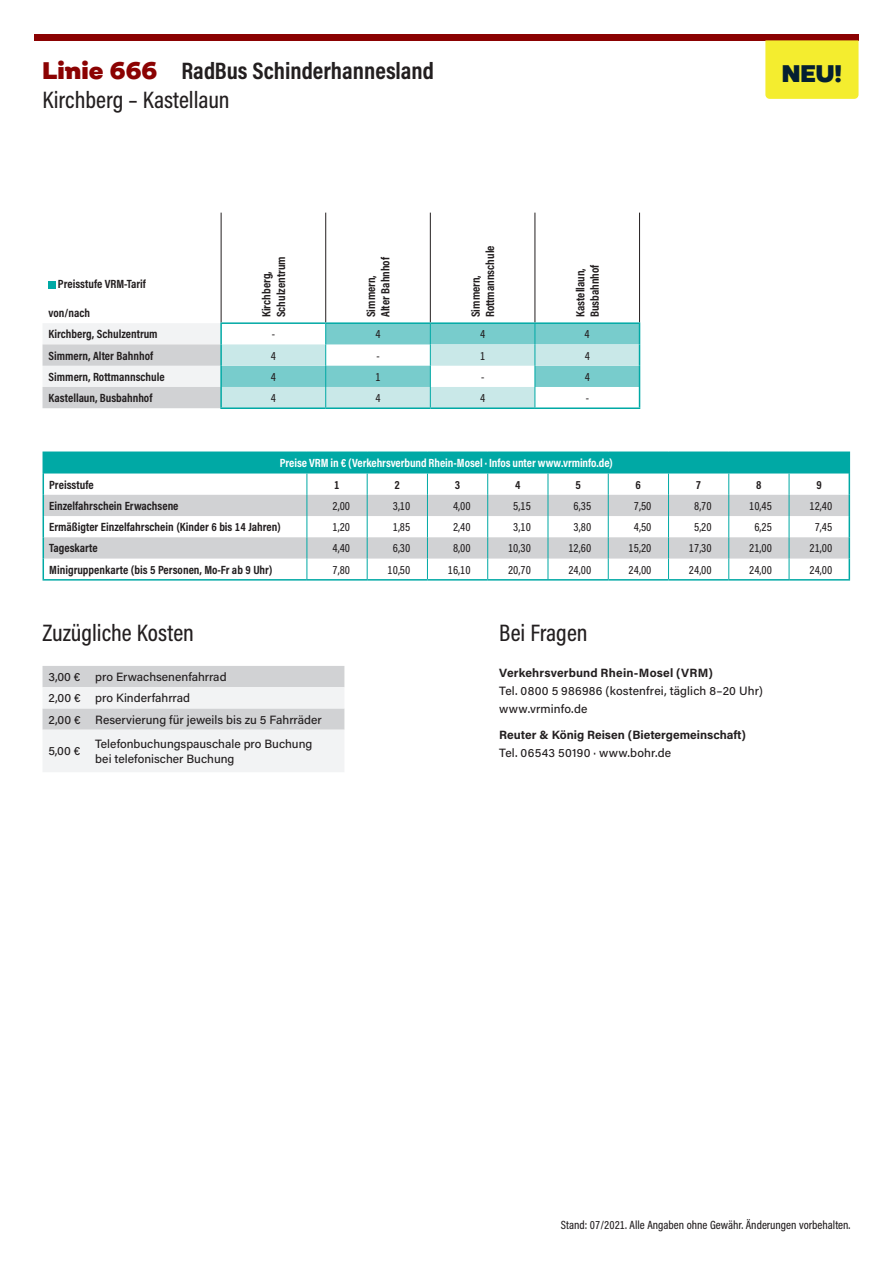
<style>
.page{position:relative;width:893px;height:1263px;background:#fff}
.page>*{position:absolute;margin:0;border:0;box-sizing:border-box;transform-origin:0 0}
.t1{font:700 24px/28.8px "Acumin Pro Cond";color:#231f20}
.t2{font:500 24px "Acumin Pro Cond";color:#231f20}
.t3{font:900 24px "Salvatore";color:#042032}
.t4{font:700 12px/14.4px "Acumin Pro Cond";color:#231f20}
.t5{font:500 12px "Acumin Pro Cond";color:#231f20}
.t6{font:500 12px/21.3px "Acumin Pro";color:#231f20}
.t7{font:700 12px "Acumin Pro";letter-spacing:.005em;color:#231f20}
.t8{font:700 12px "Acumin Pro Cond";letter-spacing:-.005em;color:#fff}
.t9{font:500 12px "Acumin Pro";letter-spacing:.02em;color:#231f20}
.s1{font-family:"Salvatore";font-weight:900;color:#8b0202}
.s2{font-weight:500}
</style>
<div class="page">
<div style="left:34px;top:34px;width:825px;height:6px;background:#8b0202"></div>
<svg style="left:43px;top:666px;width:301px;height:106px"></svg>
<div style="left:765px;top:40px;width:93px;height:59px;background:#f4ed2f"></div>
<svg style="left:326px;top:213px;width:209px;height:109px"></svg>
<hr style="left:221px;top:213px;width:1px;height:109px;background:#231f20">
<hr style="left:325px;top:213px;width:1px;height:109px;background:#231f20">
<hr style="left:430px;top:213px;width:1px;height:109px;background:#231f20">
<hr style="left:535px;top:213px;width:1px;height:109px;background:#231f20">
<hr style="left:639px;top:213px;width:1px;height:109px;background:#231f20">
<hr style="left:220px;top:322px;width:106px;height:2px;background:#00a9a5">
<hr style="left:326px;top:322px;width:104px;height:2px;background:#00a9a5">
<hr style="left:430px;top:322px;width:105px;height:2px;background:#00a9a5">
<hr style="left:535px;top:322px;width:105px;height:2px;background:#00a9a5">
<svg style="left:43px;top:323px;width:597px;height:85px"></svg>
<hr style="left:220px;top:407px;width:106px;height:2px;background:#00a9a5">
<hr style="left:326px;top:407px;width:104px;height:2px;background:#00a9a5">
<hr style="left:430px;top:407px;width:105px;height:2px;background:#00a9a5">
<hr style="left:535px;top:407px;width:105px;height:2px;background:#00a9a5">
<div style="left:49px;top:281px;width:7px;height:7px;background:#00a9a5"></div>
<div style="left:43px;top:452px;width:806px;height:21px;background:#00a9a5"></div>
<svg style="left:44px;top:473px;width:805px;height:106px"></svg>
<svg style="left:44px;top:495px;width:805px;height:64px;fill:#d1d2d4"></svg>
<hr style="left:43px;top:451px;width:264px;height:2px;background:#00a9a5">
<hr style="left:307px;top:451px;width:60px;height:2px;background:#00a9a5">
<hr style="left:367px;top:451px;width:60px;height:2px;background:#00a9a5">
<hr style="left:427px;top:451px;width:61px;height:2px;background:#00a9a5">
<hr style="left:488px;top:451px;width:60px;height:2px;background:#00a9a5">
<hr style="left:548px;top:451px;width:60px;height:2px;background:#00a9a5">
<hr style="left:608px;top:451px;width:60px;height:2px;background:#00a9a5">
<hr style="left:668px;top:451px;width:61px;height:2px;background:#00a9a5">
<hr style="left:729px;top:451px;width:60px;height:2px;background:#00a9a5">
<hr style="left:789px;top:451px;width:61px;height:2px;background:#00a9a5">
<svg style="left:43px;top:473px;width:1px;height:106px"></svg>
<hr style="left:43px;top:579px;width:264px;height:2px;background:#00a9a5">
<hr style="left:307px;top:579px;width:60px;height:2px;background:#00a9a5">
<hr style="left:367px;top:579px;width:60px;height:2px;background:#00a9a5">
<hr style="left:427px;top:579px;width:61px;height:2px;background:#00a9a5">
<hr style="left:488px;top:579px;width:60px;height:2px;background:#00a9a5">
<hr style="left:548px;top:579px;width:60px;height:2px;background:#00a9a5">
<hr style="left:608px;top:579px;width:60px;height:2px;background:#00a9a5">
<hr style="left:668px;top:579px;width:61px;height:2px;background:#00a9a5">
<hr style="left:729px;top:579px;width:60px;height:2px;background:#00a9a5">
<hr style="left:789px;top:579px;width:61px;height:2px;background:#00a9a5">
<svg style="left:367px;top:473px;width:1px;height:106px"></svg>
<svg style="left:427px;top:473px;width:1px;height:106px"></svg>
<svg style="left:487px;top:473px;width:1px;height:106px"></svg>
<svg style="left:548px;top:473px;width:1px;height:106px"></svg>
<svg style="left:608px;top:473px;width:1px;height:106px"></svg>
<svg style="left:668px;top:473px;width:1px;height:106px"></svg>
<svg style="left:728px;top:473px;width:1px;height:106px"></svg>
<svg style="left:789px;top:473px;width:1px;height:106px"></svg>
<svg style="left:307px;top:473px;width:1px;height:106px"></svg>
<svg style="left:849px;top:453px;width:1px;height:126px"></svg>
<h1 class="t1" style="left:43px;top:56px;width:393px"><span class="s1">Linie 666</span> RadBus Schinderhannesland<br><span class="s2">Kirchberg – Kastellaun</span></h1>
<p class="t4" style="left:58px;top:277px;width:89px">Preisstufe VRM-Tarif</p>
<p class="t4" style="left:49px;top:305px;width:43px">von/nach</p>
<p class="t4" style="left:259px;top:317px;width:62px;rotate:-90deg">Kirchberg,<br>Schulzentrum</p>
<p class="t4" style="left:364px;top:317px;width:62px;rotate:-90deg">Simmern,<br>Alter Bahnhof</p>
<p class="t4" style="left:468px;top:317px;width:73px;rotate:-90deg">Simmern,<br>Rottmannschule</p>
<p class="t4" style="left:573px;top:317px;width:54px;rotate:-90deg">Kastellaun,<br>Busbahnhof</p>
<p class="t4" style="left:49px;top:327px;width:111px">Kirchberg, Schulzentrum</p>
<p class="t5" style="left:272px;top:326px;width:5px">-</p>
<p class="t5" style="left:375px;top:326px;width:7px">4</p>
<p class="t5" style="left:480px;top:326px;width:7px">4</p>
<p class="t5" style="left:585px;top:326px;width:7px">4</p>
<p class="t4" style="left:49px;top:348px;width:106px">Simmern, Alter Bahnhof</p>
<p class="t5" style="left:271px;top:348px;width:7px">4</p>
<p class="t5" style="left:376px;top:348px;width:5px">-</p>
<p class="t5" style="left:480px;top:348px;width:7px">1</p>
<p class="t5" style="left:585px;top:348px;width:7px">4</p>
<p class="t4" style="left:49px;top:369px;width:118px">Simmern, Rottmannschule</p>
<p class="t5" style="left:271px;top:369px;width:7px">4</p>
<p class="t5" style="left:375px;top:369px;width:7px">1</p>
<p class="t5" style="left:481px;top:369px;width:5px">-</p>
<p class="t5" style="left:585px;top:369px;width:7px">4</p>
<p class="t4" style="left:49px;top:390px;width:105px">Kastellaun, Busbahnhof</p>
<p class="t5" style="left:271px;top:390px;width:7px">4</p>
<p class="t5" style="left:375px;top:390px;width:7px">4</p>
<p class="t5" style="left:480px;top:390px;width:7px">4</p>
<p class="t5" style="left:586px;top:390px;width:5px">-</p>
<p class="t8" style="left:280px;top:455px;width:334px">Preise VRM in € (Verkehrsverbund Rhein-Mosel · Infos unter www.vrminfo.de)</p>
<h1 class="t3" style="left:782px;top:57px;width:62px">NEU!</h1>
<p class="t4" style="left:49px;top:477px;width:46px">Preisstufe</p>
<p class="t4" style="left:334px;top:477px;width:7px">1</p>
<p class="t4" style="left:395px;top:477px;width:7px">2</p>
<p class="t4" style="left:455px;top:477px;width:7px">3</p>
<p class="t4" style="left:515px;top:477px;width:7px">4</p>
<p class="t4" style="left:575px;top:477px;width:7px">5</p>
<p class="t4" style="left:636px;top:477px;width:7px">6</p>
<p class="t4" style="left:696px;top:477px;width:7px">7</p>
<p class="t4" style="left:756px;top:477px;width:7px">8</p>
<p class="t4" style="left:816px;top:477px;width:7px">9</p>
<p class="t4" style="left:49px;top:498px;width:131px">Einzelfahrschein Erwachsene</p>
<p class="t5" style="left:332px;top:498px;width:19px">2,00</p>
<p class="t5" style="left:393px;top:498px;width:19px">3,10</p>
<p class="t5" style="left:453px;top:498px;width:19px">4,00</p>
<p class="t5" style="left:513px;top:498px;width:19px">5,15</p>
<p class="t5" style="left:574px;top:498px;width:19px">6,35</p>
<p class="t5" style="left:634px;top:498px;width:19px">7,50</p>
<p class="t5" style="left:694px;top:498px;width:19px">8,70</p>
<p class="t5" style="left:749px;top:498px;width:24px">10,45</p>
<p class="t5" style="left:809px;top:498px;width:24px">12,40</p>
<p class="t4" style="left:49px;top:519px;width:233px">Ermäßigter Einzelfahrschein (Kinder 6 bis 14 Jahren)</p>
<p class="t5" style="left:332px;top:519px;width:19px">1,20</p>
<p class="t5" style="left:393px;top:519px;width:19px">1,85</p>
<p class="t5" style="left:453px;top:519px;width:19px">2,40</p>
<p class="t5" style="left:513px;top:519px;width:19px">3,10</p>
<p class="t5" style="left:574px;top:519px;width:19px">3,80</p>
<p class="t5" style="left:634px;top:519px;width:19px">4,50</p>
<p class="t5" style="left:694px;top:519px;width:19px">5,20</p>
<p class="t5" style="left:754px;top:519px;width:19px">6,25</p>
<p class="t5" style="left:815px;top:519px;width:19px">7,45</p>
<p class="t4" style="left:49px;top:541px;width:50px">Tageskarte</p>
<p class="t5" style="left:332px;top:540px;width:19px">4,40</p>
<p class="t5" style="left:393px;top:540px;width:19px">6,30</p>
<p class="t5" style="left:453px;top:540px;width:19px">8,00</p>
<p class="t5" style="left:508px;top:540px;width:24px">10,30</p>
<p class="t5" style="left:568px;top:540px;width:24px">12,60</p>
<p class="t5" style="left:629px;top:540px;width:24px">15,20</p>
<p class="t5" style="left:689px;top:540px;width:24px">17,30</p>
<p class="t5" style="left:749px;top:540px;width:24px">21,00</p>
<p class="t5" style="left:809px;top:540px;width:24px">21,00</p>
<p class="t4" style="left:49px;top:562px;width:225px">Minigruppenkarte (bis 5 Personen, Mo-Fr ab 9 Uhr)</p>
<p class="t5" style="left:332px;top:562px;width:19px">7,80</p>
<p class="t5" style="left:387px;top:562px;width:24px">10,50</p>
<p class="t5" style="left:448px;top:562px;width:24px">16,10</p>
<p class="t5" style="left:508px;top:562px;width:24px">20,70</p>
<p class="t5" style="left:568px;top:562px;width:24px">24,00</p>
<p class="t5" style="left:629px;top:562px;width:24px">24,00</p>
<p class="t5" style="left:689px;top:562px;width:24px">24,00</p>
<p class="t5" style="left:749px;top:562px;width:24px">24,00</p>
<p class="t5" style="left:809px;top:562px;width:24px">24,00</p>
<h1 class="t2" style="left:43px;top:617px;width:153px">Zuzügliche Kosten</h1>
<p class="t6" style="left:49px;top:666px;width:275px">3,00 € pro Erwachsenenfahrrad<br>2,00 € pro Kinderfahrrad<br>2,00 € Reservierung für jeweils bis zu 5 Fahrräder</p>
<p class="t6" style="left:49px;top:740px;width:33px">5,00 €</p>
<p class="t6" style="left:95px;top:736px;width:219px;line-height:14.4px">Telefonbuchungspauschale pro Buchung bei telefonischer Buchung</p>
<h1 class="t2" style="left:499px;top:617px;width:90px">Bei Fragen</h1>
<p class="t7" style="left:499px;top:664px;width:215px">Verkehrsverbund Rhein-Mosel (VRM)</p>
<p class="t6" style="left:499px;top:681px;width:265px;line-height:18px">Tel. 0800 5 986986 (kostenfrei, täglich 8–20 Uhr) www.vrminfo.de</p>
<p class="t7" style="left:499px;top:727px;width:248px">Reuter &amp; König Reisen (Bietergemeinschaft)</p>
<p class="t9" style="left:499px;top:745px;width:174px">Tel. 06543 50190 · www.bohr.de</p>
<p class="t5" style="left:561px;top:1217px;width:291px">Stand: 07/2021. Alle Angaben ohne Gewähr. Änderungen vorbehalten.</p>
</div>
